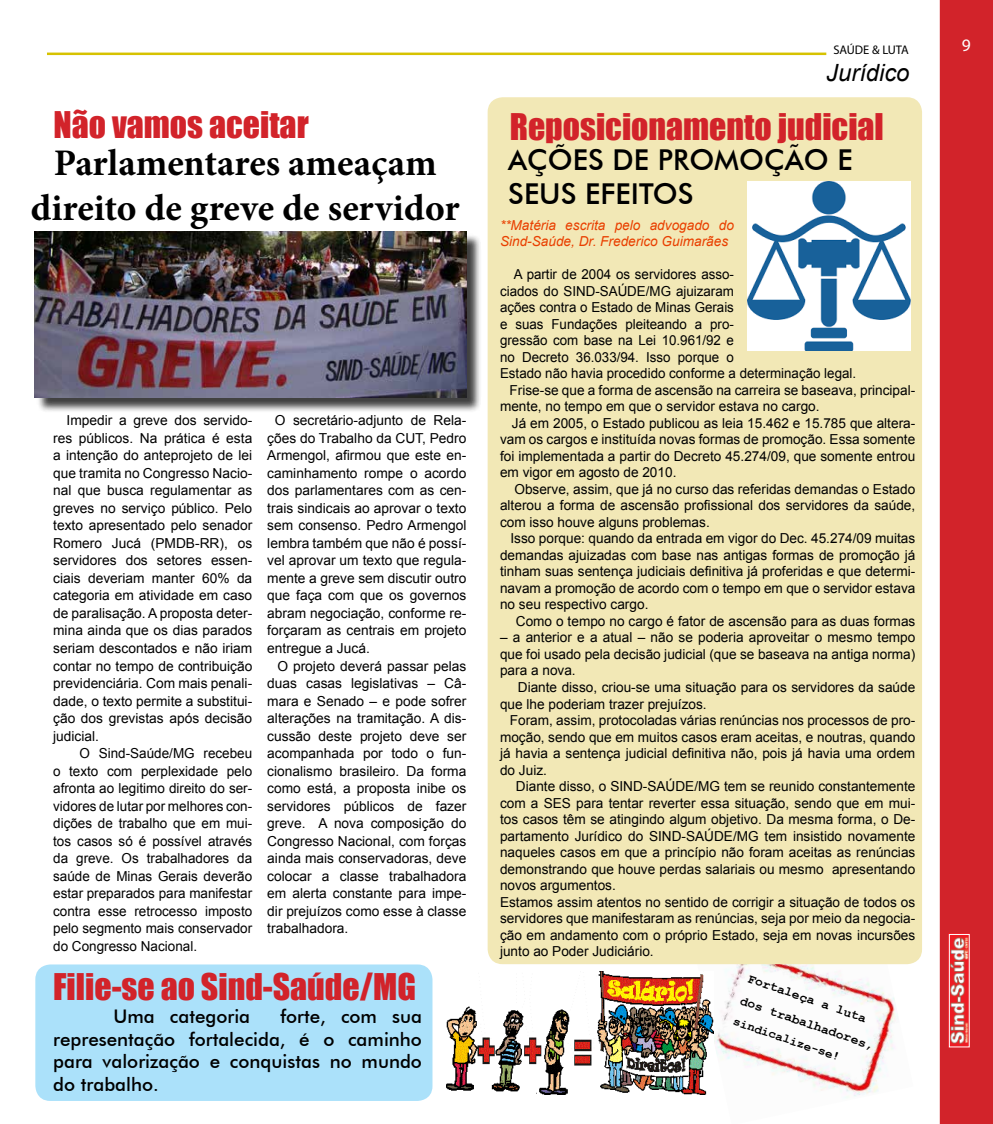
<style>
.page{position:relative;width:993px;height:1124px;background:#fff}
.page>*{position:absolute;margin:0;border:0;box-sizing:border-box;transform-origin:0 0}
.t1{font:700 37.5px/45px "Minion Pro";color:#000;text-align:center}
.t2{font:33.75px "Impact";color:#d2232a}
.t3{font:500 28.75px/34.5px "Futura BT";color:#000}
.t4{font:italic 23.75px "Arial";color:#000}
.t5{font:500 18.75px/22.5px "Futura BT";color:#000;text-align:justify}
.t6{font:17.5px "Myriad Pro";color:#fff}
.t7{font:13.75px/17.5px "Arial";color:#000;text-align:justify}
.t8{font:italic 13.75px/16.5px "Arial";color:#e93f00}
.t9{font:700 13px/23.4px "Courier New";color:#000}
.t10{font:700 12.5px "Courier New";color:#000}
.t11{font:12.5px "Myriad Pro";color:#000}
</style>
<div class="page">
<div style="left:939px;top:0;width:53px;height:1123px;background:#d2232a"></div>
<img style="left:948px;top:933px;width:21px;height:112px">
<div style="left:948px;top:934px;width:21px;height:113px;border:1px solid #fff"></div>
<img style="left:696px;top:963px;width:217px;height:135px">
<img style="left:446px;top:970px;width:267px;height:123px">
<hr style="left:47px;top:53px;width:779px;height:2px;background:#d6c200">
<div style="left:36px;top:233px;width:446px;height:179px;background:#000;opacity:.75"></div>
<img style="left:34px;top:232px;width:432px;height:165px">
<div style="left:487px;top:97px;width:434px;height:867px;background:#f2e8b6;border-radius:15px"></div>
<div style="left:35px;top:964px;width:397px;height:136px;background:#abe1fa;border-radius:15px"></div>
<img style="left:747px;top:182px;width:163px;height:168px">
<h2 class="t2" style="left:54px;top:98px;width:256px">Não vamos aceitar</h2>
<h1 class="t1" style="left:31px;top:140px;width:430px">Parlamentares ameaçam direito de greve de servidor</h1>
<p class="t7" style="left:53px;top:412px;width:200px;text-indent:13px">Impedir a greve dos servido&shy;res públicos. Na prática é esta a intenção do anteprojeto de lei que tramita no Congresso Nacio&shy;nal que busca regulamentar as greves no serviço público. Pelo texto apresentado pelo senador Romero Jucá (PMDB-RR), os servidores dos setores essen&shy;ciais deveriam manter 60% da categoria em atividade em caso de paralisação. A proposta deter&shy;mina ainda que os dias parados seriam descontados e não iriam contar no tempo de contribuição previdenciária. Com mais penali&shy;dade, o texto permite a substitui&shy;ção dos grevistas após decisão judicial.</p>
<p class="t7" style="left:53px;top:744px;width:200px;text-indent:26px">O Sind-Saúde/MG recebeu o texto com perplexidade pelo afronta ao legitimo direito do ser&shy;vidores de lutar por melhores con&shy;dições de trabalho que em mui&shy;tos casos só é possível através da greve. Os trabalhadores da saúde de Minas Gerais deverão estar preparados para manifestar contra esse retrocesso imposto pelo segmento mais conservador do Congresso Nacional.</p>
<p class="t7" style="left:267px;top:412px;width:200px;text-indent:8px">O secretário-adjunto de Rela&shy;ções do Trabalho da CUT, Pedro Armengol, afirmou que este en&shy;caminhamento rompe o acordo dos parlamentares com as cen&shy;trais sindicais ao aprovar o texto sem consenso. Pedro Armengol lembra também que não é possí&shy;vel aprovar um texto que regula&shy;mente a greve sem discutir outro que faça com que os governos abram negociação, conforme re&shy;forçaram as centrais em projeto entregue a Jucá.</p>
<p class="t7" style="left:267px;top:657px;width:200px;text-indent:10px">O projeto deverá passar pelas duas casas legislativas – Câ&shy;mara e Senado – e pode sofrer alterações na tramitação. A dis&shy;cussão deste projeto deve ser acompanhada por todo o fun&shy;cionalismo brasileiro. Da forma como está, a proposta inibe os servidores públicos de fazer greve. A nova composição do Congresso Nacional, com forças ainda mais conservadoras, deve colocar a classe trabalhadora em alerta constante para impe&shy;dir prejuízos como esse à classe trabalhadora.</p>
<h2 class="t2" style="left:53px;top:960px;width:364px">Filie-se ao Sind-Saúde/MG</h2>
<h3 class="t5" style="left:53px;top:1004px;width:370px;text-indent:227px">forte, com sua representação fortalecida, é o caminho para valorização e conquistas no mundo do trabalho.</h3>
<h3 class="t5" style="left:113px;top:1004px;width:138px">Uma categoria</h3>
<p class="t11" style="left:833px;top:42px;width:77px">SAÚDE &amp; LUTA</p>
<h3 class="t4" style="left:826px;top:57px;width:85px">Jurídico</h3>
<h2 class="t2" style="left:509px;top:100px;width:375px">Reposicionamento judicial</h2>
<h3 class="t3" style="left:508px;top:142px;width:346px">AÇÕES DE PROMOÇÃO E<br>SEUS EFEITOS</h3>
<p class="t8" style="left:500px;top:217px;width:235px">**Matéria escrita pelo advogado do<br>Sind-Saúde, Dr. Frederico Guimarães</p>
<p class="t7" style="left:513px;top:266px;width:222px">A partir de 2004 os servidores asso-</p>
<p class="t7" style="left:500px;top:282px;width:235px">ciados do SIND-SAÚDE/MG ajuizaram</p>
<p class="t7" style="left:500px;top:299px;width:235px">ações contra o Estado de Minas Gerais</p>
<p class="t7" style="left:500px;top:315px;width:235px">e suas Fundações pleiteando a pro-</p>
<p class="t7" style="left:500px;top:332px;width:235px">gressão com base na Lei 10.961/92 e</p>
<p class="t7" style="left:500px;top:348px;width:235px">no Decreto 36.033/94. Isso porque o</p>
<p class="t7" style="left:500px;top:365px;width:357px">Estado não havia procedido conforme a determinação legal.</p>
<p class="t7" style="left:509px;top:381px;width:407px">Frise-se que a forma de ascensão na carreira se baseava, principal-</p>
<p class="t7" style="left:500px;top:398px;width:321px">mente, no tempo em que o servidor estava no cargo.</p>
<p class="t7" style="left:511px;top:414px;width:405px">Já em 2005, o Estado publicou as leia 15.462 e 15.785 que altera-</p>
<p class="t7" style="left:500px;top:431px;width:416px">vam os cargos e instituída novas formas de promoção. Essa somente</p>
<p class="t7" style="left:500px;top:447px;width:416px">foi implementada a partir do Decreto 45.274/09, que somente entrou</p>
<p class="t7" style="left:500px;top:464px;width:178px">em vigor em agosto de 2010.</p>
<p class="t7" style="left:514px;top:480px;width:402px">Observe, assim, que já no curso das referidas demandas o Estado</p>
<p class="t7" style="left:500px;top:497px;width:416px">alterou a forma de ascensão profissional dos servidores da saúde,</p>
<p class="t7" style="left:500px;top:513px;width:211px">com isso houve alguns problemas.</p>
<p class="t7" style="left:510px;top:530px;width:406px">Isso porque: quando da entrada em vigor do Dec. 45.274/09 muitas</p>
<p class="t7" style="left:500px;top:546px;width:416px">demandas ajuizadas com base nas antigas formas de promoção já</p>
<p class="t7" style="left:500px;top:563px;width:416px">tinham suas sentença judiciais definitiva já proferidas e que determi-</p>
<p class="t7" style="left:500px;top:579px;width:416px">navam a promoção de acordo com o tempo em que o servidor estava</p>
<p class="t7" style="left:500px;top:596px;width:150px">no seu respectivo cargo.</p>
<p class="t7" style="left:515px;top:612px;width:401px">Como o tempo no cargo é fator de ascensão para as duas formas</p>
<p class="t7" style="left:500px;top:629px;width:416px;line-height:16.5px">– a anterior e a atual – não se poderia aproveitar o mesmo tempo que foi usado pela decisão judicial (que se baseava na antiga norma) para a nova.</p>
<p class="t7" style="left:500px;top:679px;width:416px;line-height:16.5px;text-indent:18px">Diante disso, criou-se uma situação para os servidores da saúde que lhe poderiam trazer prejuízos.</p>
<p class="t7" style="left:500px;top:712px;width:416px;line-height:16.5px;text-indent:10px">Foram, assim, protocoladas várias renúncias nos processos de pro&shy;moção, sendo que em muitos casos eram aceitas, e noutras, quando já havia a sentença judicial definitiva não, pois já havia uma ordem do Juiz.</p>
<p class="t7" style="left:500px;top:778px;width:417px;line-height:16.5px;text-align:left;text-indent:16px">Diante disso, o SIND-SAÚDE/MG tem se reunido constantemente com a SES para tentar reverter essa situação, sendo que em mui&shy;tos casos têm se atingindo algum objetivo. Da mesma forma, o De&shy;partamento Jurídico do SIND-SAÚDE/MG tem insistido novamente naqueles casos em que a princípio não foram aceitas as renúncias demonstrando que houve perdas salariais ou mesmo apresentando novos argumentos.<br>Estamos assim atentos no sentido de corrigir a situação de todos os servidores que manifestaram as renúncias, seja por meio da negocia&shy;ção em andamento com o próprio Estado, seja em novas incursões junto ao Poder Judiciário.</p>
<p class="t9" style="left:752px;top:966px;width:142px;rotate:19deg">Fortaleça a luta dos trabalhadores,</p>
<p class="t10" style="left:736px;top:1013px;width:114px;rotate:19deg">sindicalize-se!</p>
<p class="t6" style="left:961px;top:34px;width:10px">9</p>
</div>
